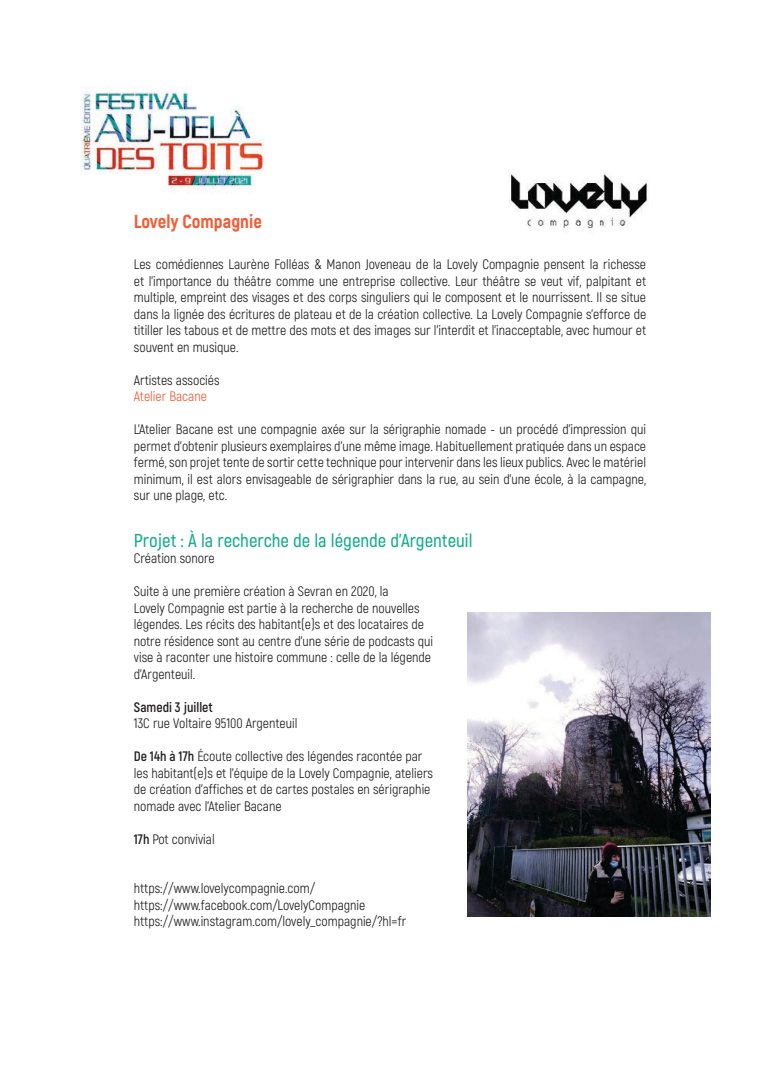
<style>
.page{position:relative;width:780px;height:1088px;background:#fff}
.page>*{position:absolute;margin:0;border:0;box-sizing:border-box;transform-origin:0 0}
.t1{font:600 18.75px "Akrobat";color:#18ab8d}
.t2{font:800 18.75px "Akrobat";color:#f15d38}
.t3{font:13.75px/16.5px "Akrobat";color:#231f20}
.t4{font:700 13.75px "Akrobat";color:#231f20}
.t5{font:13.75px "Akrobat";color:#f15d38}
.s1{font-weight:700}
</style>
<div class="page">
<img style="left:81px;top:87px;width:184px;height:106px">
<img style="left:468px;top:612px;width:242px;height:304px">
<img style="left:509px;top:172px;width:140px;height:59px">
<h1 class="t2" style="left:134px;top:209px;width:129px">Lovely Compagnie</h1>
<p class="t3" style="left:134px;top:256px;width:514px;text-align:justify">Les comédiennes Laurène Folléas &amp; Manon Joveneau de la Lovely Compagnie pensent la richesse et l’importance du théâtre comme une entreprise collective. Leur théâtre se veut vif, palpitant et multiple, empreint des visages et des corps singuliers qui le composent et le nourrissent. Il se situe dans la lignée des écritures de plateau et de la création collective. La Lovely Compagnie s’efforce de titiller les tabous et de mettre des mots et des images sur l’interdit et l’inacceptable, avec humour et souvent en musique.</p>
<p class="t3" style="left:134px;top:372px;width:87px">Artistes associés</p>
<p class="t5" style="left:134px;top:388px;width:75px">Atelier Bacane</p>
<p class="t3" style="left:134px;top:421px;width:513px;text-align:justify">L’Atelier Bacane est une compagnie axée sur la sérigraphie nomade - un procédé d’impression qui permet d’obtenir plusieurs exemplaires d’une même image. Habituellement pratiquée dans un espace fermé, son projet tente de sortir cette technique pour intervenir dans les lieux publics. Avec le matériel minimum, il est alors envisageable de sérigraphier dans la rue, au sein d’une école, à la campagne, sur une plage, etc.</p>
<h1 class="t1" style="left:134px;top:529px;width:340px">Projet : À la recherche de la légende d’Argenteuil</h1>
<p class="t3" style="left:134px;top:550px;width:82px">Création sonore</p>
<p class="t3" style="left:134px;top:583px;width:301px">Suite à une première création à Sevran en 2020, la<br>Lovely Compagnie est partie à la recherche de nouvelles légendes. Les récits des habitant(e)s et des locataires de notre résidence sont au centre d’une série de podcasts qui vise à raconter une histoire commune : celle de la légende d’Argenteuil.</p>
<p class="t4" style="left:134px;top:698px;width:80px">Samedi 3 juillet</p>
<p class="t3" style="left:134px;top:715px;width:165px">13C rue Voltaire 95100 Argenteuil</p>
<p class="t3" style="left:134px;top:748px;width:301px"><span class="s1">De 14h à 17h</span> Écoute collective des légendes racontée par les habitant(e)s et l’équipe de la Lovely Compagnie, ateliers de création d’affiches et de cartes postales en sérigraphie nomade avec l’Atelier Bacane</p>
<p class="t3" style="left:134px;top:831px;width:82px"><span class="s1">17h</span> Pot convivial</p>
<p class="t3" style="left:134px;top:880px;width:274px">https://www.lovelycompagnie.com/ https://www.facebook.com/LovelyCompagnie https://www.instagram.com/lovely_compagnie/?hl=fr</p>
</div>
